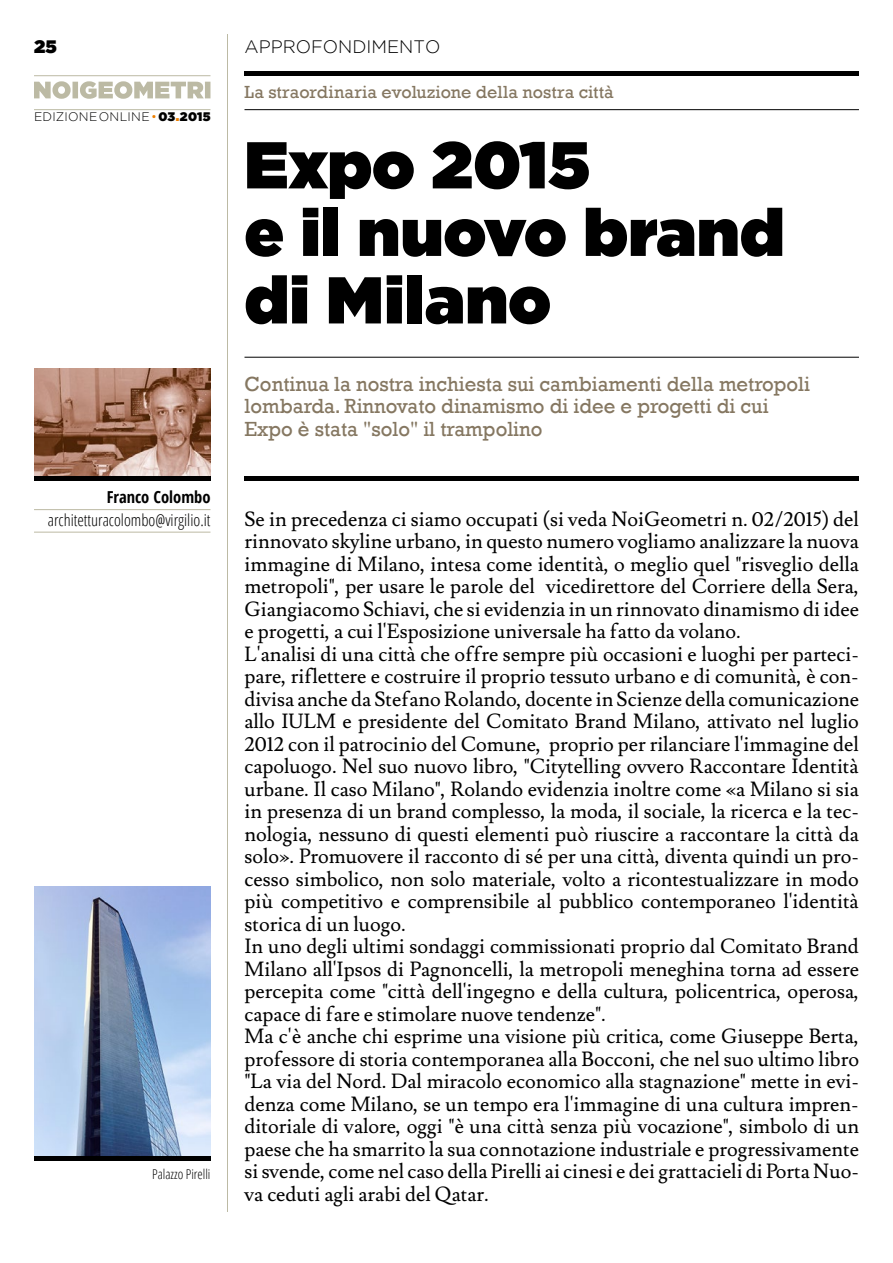
<style>
.page{position:relative;width:893px;height:1263px;background:#fff}
.page>*{position:absolute;margin:0;border:0;box-sizing:border-box;transform-origin:0 0}
.t1{font:66px/67.5px "Gotham Ultra";letter-spacing:.005em;color:#000}
.t2{font:21px/22.5px "Rockwell";color:#857761}
.t3{font:20.25px/22.5px "Lusitana";color:#000}
.t4{font:18px "Rockwell";color:#857761}
.t5{font:300 18px "Gotham";color:#000}
.t6{font:18px "Gotham Ultra";color:#000}
.t7{font:300 condensed 16.5px "Open Sans";color:#000}
.t8{font:700 condensed 16.5px "Open Sans";color:#000}
.t9{font:300 condensed 13.5px "Open Sans";color:#000}
.t10{font:300 12.3px "Gotham";letter-spacing:.025em;color:#000}
.s1{color:#ee7f00}
.s2{font-family:"Gotham Ultra";font-weight:400}
.s3{font-family:"Gotham Ultra";font-weight:400;color:#ee7f00}
</style>
<div class="page">
<svg style="left:34px;top:81px;width:176px;height:18px"></svg>
<hr style="left:34px;top:109px;width:176px;height:1px;background:#bcbaa4">
<hr style="left:34px;top:75px;width:176px;height:1px;background:#bcbaa4">
<hr style="left:227px;top:34px;width:1px;height:1178px;background:#bcbaa4">
<hr style="left:244px;top:357px;width:615px;height:1px;background:#000">
<hr style="left:244px;top:72px;width:615px;height:4px;background:#000">
<hr style="left:244px;top:109px;width:615px;height:1px;background:#000">
<hr style="left:244px;top:477px;width:615px;height:4px;background:#000">
<img style="left:34px;top:368px;width:176px;height:109px">
<hr style="left:34px;top:509px;width:176px;height:1px;background:#bcbaa4">
<hr style="left:34px;top:532px;width:176px;height:1px;background:#bcbaa4">
<hr style="left:34px;top:477px;width:176px;height:4px;background:#000">
<img style="left:34px;top:886px;width:176px;height:270px">
<hr style="left:34px;top:1156px;width:176px;height:4px;background:#000">
<p class="t6" style="left:34px;top:37px;width:24px">25</p>
<p class="t10" style="left:34px;top:110px;width:178px">EDIZIONE ONLINE <span class="s1">•</span><span class="s2">03</span><span class="s3">.</span><span class="s2">2015</span></p>
<p class="t8" style="left:107px;top:486px;width:105px">Franco Colombo</p>
<p class="t7" style="left:48px;top:509px;width:164px">architetturacolombo@virgilio.it</p>
<p class="t9" style="left:152px;top:1164px;width:60px">Palazzo Pirelli</p>
<p class="t5" style="left:244px;top:37px;width:197px">APPROFONDIMENTO</p>
<p class="t4" style="left:244px;top:82px;width:371px">La straordinaria evoluzione della nostra città</p>
<h1 class="t1" style="left:244px;top:130px;width:541px">Expo 2015<br>e il nuovo brand di Milano</h1>
<p class="t2" style="left:244px;top:373px;width:567px">Continua la nostra inchiesta sui cambiamenti della metropoli lombarda. Rinnovato dinamismo di idee e progetti di cui<br>Expo è stata "solo" il trampolino</p>
<p class="t3" style="left:244px;top:509px;width:616px">Se in precedenza ci siamo occupati (si veda NoiGeometri n. 02/2015) del rinnovato skyline urbano, in questo numero vogliamo analizzare la nuova immagine di Milano, intesa come identità, o meglio quel "risveglio della metropoli", per usare le parole del vicedirettore del Corriere della Sera, Giangiacomo Schiavi, che si evidenzia in un rinnovato dinamismo di idee e progetti, a cui l'Esposizione universale ha fatto da volano.<br>L'analisi di una città che offre sempre più occasioni e luoghi per parteci&shy;pare, riflettere e costruire il proprio tessuto urbano e di comunità, è con&shy;divisa anche da Stefano Rolando, docente in Scienze della comunicazione allo IULM e presidente del Comitato Brand Milano, attivato nel luglio 2012 con il patrocinio del Comune, proprio per rilanciare l'immagine del capoluogo. Nel suo nuovo libro, "Citytelling ovvero Raccontare Identità urbane. Il caso Milano", Rolando evidenzia inoltre come «a Milano si sia in presenza di un brand complesso, la moda, il sociale, la ricerca e la tec&shy;nologia, nessuno di questi elementi può riuscire a raccontare la città da solo». Promuovere il racconto di sé per una città, diventa quindi un pro&shy;cesso simbolico, non solo materiale, volto a ricontestualizzare in modo più competitivo e comprensibile al pubblico contemporaneo l'identità storica di un luogo.<br>In uno degli ultimi sondaggi commissionati proprio dal Comitato Brand Milano all'Ipsos di Pagnoncelli, la metropoli meneghina torna ad essere percepita come "città dell'ingegno e della cultura, policentrica, operosa, capace di fare e stimolare nuove tendenze".<br>Ma c'è anche chi esprime una visione più critica, come Giuseppe Berta, professore di storia contemporanea alla Bocconi, che nel suo ultimo libro "La via del Nord. Dal miracolo economico alla stagnazione" mette in evi&shy;denza come Milano, se un tempo era l'immagine di una cultura impren&shy;ditoriale di valore, oggi "è una città senza più vocazione", simbolo di un paese che ha smarrito la sua connotazione industriale e progressivamente si svende, come nel caso della Pirelli ai cinesi e dei grattacieli di Porta Nuo&shy;va ceduti agli arabi del Qatar.</p>
</div>
